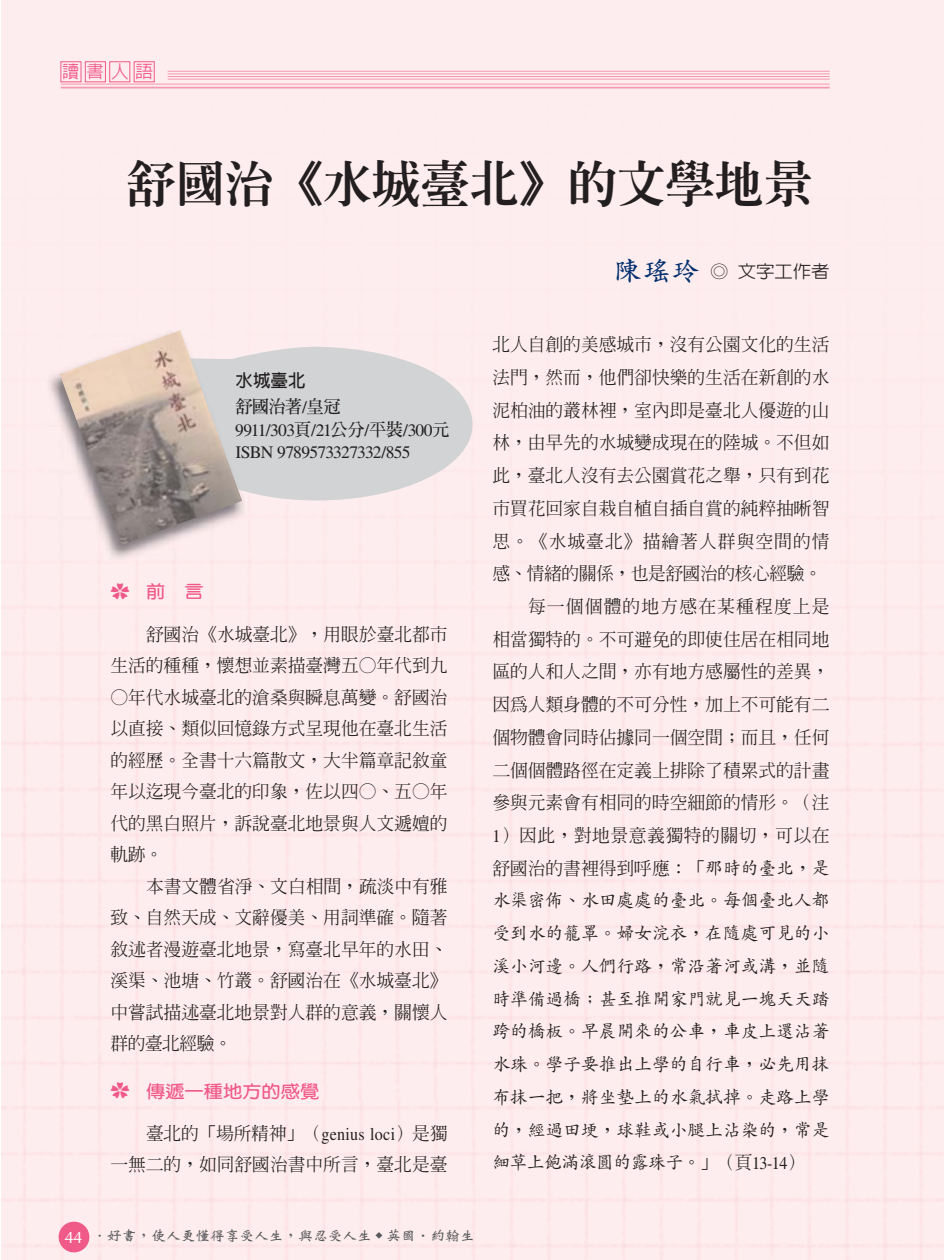
<style>
.page{position:relative;width:945px;height:1260px;background:#fff}
.page>*{position:absolute;margin:0;border:0;box-sizing:border-box;transform-origin:0 0}
.t1{font:49px "AR Ming B5 Heavy E Ten B5 H";color:#231f20}
.t2{font:17.85px/31.5px "AR Ming B5 HK Medium E Ten B5 H";letter-spacing:-.005em;color:#231f20;text-align:right}
.t3{font:17.85px/32.7px "AR Kai B5 Medium E Ten B5 H";letter-spacing:-.005em;color:#231f20;text-align:justify}
.t4{font:17.85px "AR Ming B5 HK Medium E Ten B5 H";letter-spacing:-.03em;color:#231f20}
.t5{font:17.85px "AR Ming B5 HK Medium E Ten B5 H";letter-spacing:.025em;color:#231f20}
.t6{font:17.85px "AR Ming B5 HK Medium E Ten B5 H";letter-spacing:.055em;color:#231f20}
.t7{font:17.85px "AR Ming B5 HK Medium E Ten B5 H";letter-spacing:.06em;color:#231f20}
.t8{font:17.5px/22.8px "Times";letter-spacing:-.045em;color:#231f20}
.t9{font:17.5px "AR New Hei B5 HK Medium E Ten B5 H";color:#231f20;scale:1.05 1}
.t10{font:17.5px "AR Ming B5 Bold E Ten B5 H";letter-spacing:-.055em;color:#231f20}
.t11{font:17.5px "AR Hei B5 Medium E Ten B5 H";color:#f05a89}
.t12{font:17.5px "AR New Hei B5 Bold E Ten B5 H";color:#231f20}
.t13{font:17.32px "AR Yuan B5 Bold E Ten B5 H";color:#f05a89;scale:1.11 1}
.t14{font:14px "AR Wei Bei B5 Bold E Ten B5 H";color:#58595b;scale:1.05 1}
.s1{font-family:"Times"}
.s2{font-family:"AR Ming B5 Bold E Ten B5 H"}
.s3{font-family:"Koz Go Pro Extra Light 90 msp RKSJ H"}
.s4{font-family:"AR Kai B5 HK Bold E Ten B5 H";font-size:26.25px;color:#002e6e}
.s5{font-family:"AR Kai B5 Medium E Ten B5 H"}
.s6{font-family:"AR Ming B5 HK Medium E Ten B5 H"}
.s7{font-family:"CG Omega";font-size:16.62px;color:#fff}
</style>
<div class="page">
<div style="left:1px;top:0;width:943px;height:1260px;background:#feedee"></div>
<svg style="left:60px;top:61px;width:95px;height:21px;background:#fbd7df"></svg>
<hr style="left:61px;top:87px;width:769px;height:1px;background:#f598b1">
<hr style="left:61px;top:84px;width:769px;height:1px;background:#f598b1">
<hr style="left:168px;top:79px;width:662px;height:1px;background:#f598b1">
<hr style="left:168px;top:76px;width:662px;height:1px;background:#f598b1">
<hr style="left:168px;top:74px;width:662px;height:1px;background:#f598b1">
<hr style="left:168px;top:71px;width:662px;height:1px;background:#f598b1">
<img style="left:45px;top:328px;width:200px;height:232px">
<svg style="left:242px;top:347px;width:231px;height:153px;background:#d7d6d7"></svg>
<img style="left:60px;top:330px;width:182px;height:215px">
<p class="t11" style="left:62px;top:65px;width:92px">讀書人語</p>
<h1 class="t1" style="left:127px;top:165px;width:688px">舒國治《水城臺北》的文學地景</h1>
<p class="t12" style="left:236px;top:374px;width:71px">水城臺北</p>
<p class="t10" style="left:235px;top:400px;width:107px">舒國治著<span class="s1">/</span>皇冠</p>
<p class="t8" style="left:235px;top:420px;width:216px">9911/303<span class="s2">頁</span>/21<span class="s2">公分</span>/<span class="s2">平裝</span>/300<span class="s2">元<br></span>ISBN 9789573327332/855</p>
<p class="t13" style="left:110px;top:585px;width:86px"><span class="s3">✿</span> 前　言</p>
<p class="t2" style="left:110px;top:621px;width:339px">舒國治《水城臺北》，用眼於臺北都市<br>生活的種種，懷想並素描臺灣五○年代到九</p>
<p class="t2" style="left:110px;top:684px;width:339px;text-align:justify">○年代水城臺北的滄桑與瞬息萬變。舒國治以直接、類似回憶錄方式呈現他在臺北生活的經歷。全書十六篇散文，大半篇章記敘童年以迄現今臺北的印象，佐以四○、五○年代的黑白照片，訴說臺北地景與人文遞嬗的軌跡。</p>
<p class="t2" style="left:110px;top:873px;width:339px;text-align:justify;text-indent:36px">本書文體省淨、文白相間，疏淡中有雅致、自然天成、文辭優美、用詞準確。隨著敘述者漫遊臺北地景，寫臺北早年的水田、溪渠、池塘、竹叢。舒國治在《水城臺北》中嘗試描述臺北地景對人群的意義，關懷人群的臺北經驗。</p>
<p class="t13" style="left:110px;top:1085px;width:190px"><span class="s3">✿</span> 傳遞一種地方的感覺</p>
<p class="t2" style="left:110px;top:1120px;width:339px;line-height:30.8px">臺北的「場所精神」（<span class="s1">genius loci</span>）是獨<br>一無二的，如同舒國治書中所言，臺北是臺</p>
<p class="t9" style="left:614px;top:265px;width:207px"><span class="s4">陳瑤玲</span> ◎ 文字工作者</p>
<p class="t2" style="left:492px;top:331px;width:339px">北人自創的美感城市，沒有公園文化的生活</p>
<p class="t2" style="left:492px;top:364px;width:339px">法門，然而，他們卻快樂的生活在新創的水</p>
<p class="t2" style="left:492px;top:397px;width:339px">泥柏油的叢林裡，室內即是臺北人優遊的山</p>
<p class="t2" style="left:492px;top:429px;width:339px">林，由早先的水城變成現在的陸城。不但如</p>
<p class="t2" style="left:492px;top:462px;width:339px">此，臺北人沒有去公園賞花之舉，只有到花</p>
<p class="t2" style="left:492px;top:495px;width:339px">市買花回家自栽自植自插自賞的純粹抽晰智</p>
<p class="t6" style="left:492px;top:534px;width:339px">思。《水城臺北》描繪著人群與空間的情</p>
<p class="t4" style="left:492px;top:567px;width:331px">感、情緒的關係，也是舒國治的核心經驗。</p>
<p class="t7" style="left:528px;top:600px;width:303px">每一個個體的地方感在某種程度上是</p>
<p class="t2" style="left:492px;top:626px;width:339px">相當獨特的。不可避免的即使住居在相同地</p>
<p class="t2" style="left:492px;top:658px;width:339px">區的人和人之間，亦有地方感屬性的差異，</p>
<p class="t2" style="left:492px;top:691px;width:339px">因為人類身體的不可分性，加上不可能有二</p>
<p class="t2" style="left:492px;top:724px;width:339px">個物體會同時佔據同一個空間；而且，任何</p>
<p class="t2" style="left:492px;top:757px;width:339px">二個個體路徑在定義上排除了積累式的計畫</p>
<p class="t2" style="left:492px;top:789px;width:339px">參與元素會有相同的時空細節的情形。（注</p>
<p class="t5" style="left:492px;top:829px;width:339px"><span class="s1">1</span>）因此，對地景意義獨特的關切，可以在</p>
<p class="t2" style="left:492px;top:855px;width:339px">舒國治的書裡得到呼應：「<span class="s5">那時的臺北，是</span></p>
<p class="t3" style="left:492px;top:887px;width:339px">水渠密佈、水田處處的臺北。每個臺北人都受到水的籠罩。婦女浣衣，在隨處可見的小溪小河邊。人們行路，常沿著河或溝，並隨時準備過橋；甚至推開家門就見一塊天天踏跨的橋板。早晨開來的公車，車皮上還沾著水珠。學子要推出上學的自行車，必先用抹布抹一把，將坐墊上的水氣拭掉。走路上學的，經過田埂，球鞋或小腿上沾染的，常是細草上飽滿滾圓的露珠子。<span class="s6">」（頁</span><span class="s1">13-14</span><span class="s6">）</span></p>
<p class="t14" style="left:64px;top:1230px;width:392px"><span class="s7">44</span> ．好書，使人更懂得享受人生，與忍受人生 <sup>◆</sup> 英國‧約翰生</p>
</div>
